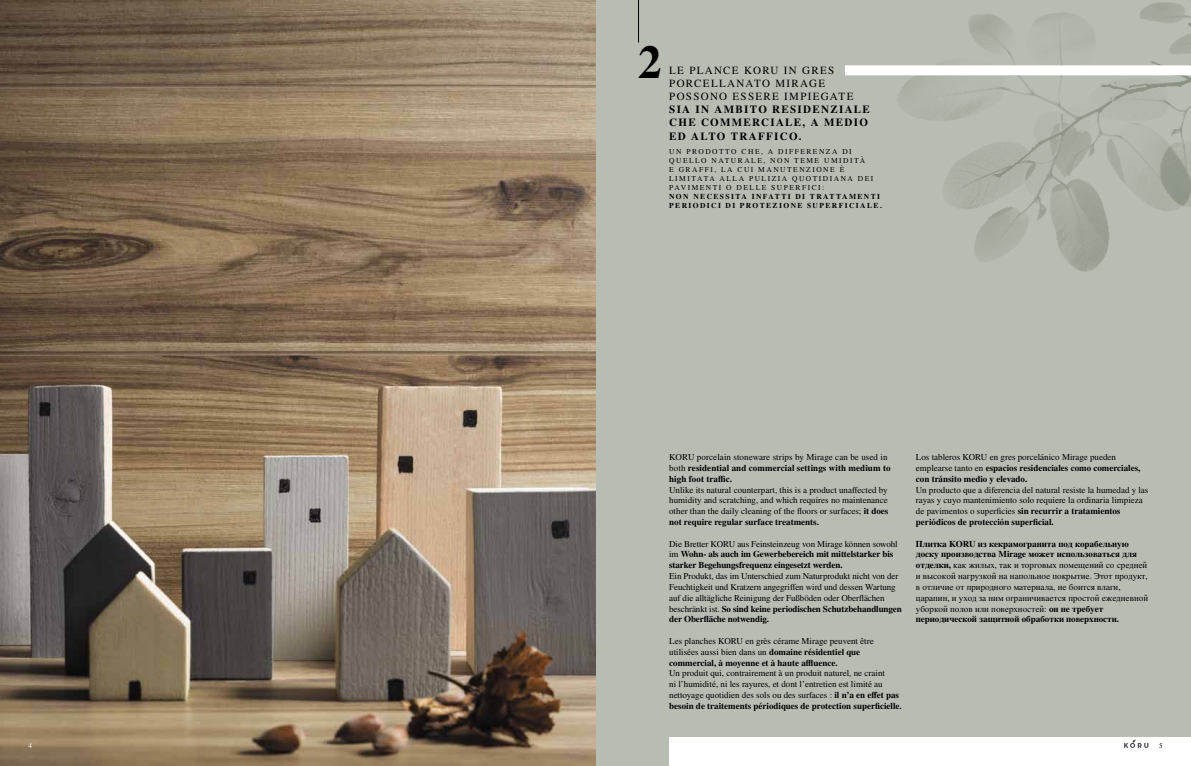
<style>
.page{position:relative;width:1191px;height:766px;background:#fff}
.page>*{position:absolute;margin:0;border:0;box-sizing:border-box;transform-origin:0 0}
.t1{font:700 46.9px "STIX General";color:#000}
.t2{font:700 11px/13.2px "STIX General";letter-spacing:.12em;color:#000}
.t3{font:11px/13.2px "STIX General";letter-spacing:.12em;color:#000}
.t4{font:9px/10.8px "STIX General";color:#000}
.t5{font:700 9px/10.8px "STIX General";color:#000}
.t6{font:7.5px/9px "STIX General";letter-spacing:.2em;color:#000}
.t7{font:700 7.5px/9px "STIX General";letter-spacing:.19em;color:#000}
.t8{font:7px "STIX General";color:#fff}
.t9{font:7px "STIX General";color:#000}
.s1{font-weight:400}
.s2{font-weight:700}
</style>
<div class="page">
<div style="left:595px;top:0;width:596px;height:765px;background:#b7bdb3"></div>
<img style="left:845px;top:2px;width:346px;height:270px">
<img style="left:0;top:0;width:595px;height:765px">
<div style="left:669px;top:737px;width:522px;height:28px;background:#fff"></div>
<div style="left:845px;top:65px;width:346px;height:10px;background:#fff"></div>
<hr style="left:638px;top:0;width:1px;height:43px;background:#000">
<svg style="left:1124px;top:739px;width:24px;height:8px"></svg>
<h1 class="t1" style="left:638px;top:28px;width:25px">2</h1>
<p class="t3" style="left:669px;top:64px;width:186px">LE PLANCE KORU IN GRES<br>PORCELLANATO MIRAGE<br>POSSONO ESSERE IMPIEGATE</p>
<p class="t2" style="left:669px;top:103px;width:202px">SIA IN AMBITO RESIDENZIALE<br>CHE COMMERCIALE, A MEDIO<br>ED ALTO TRAFFICO.</p>
<p class="t6" style="left:669px;top:148px;width:206px">UN PRODOTTO CHE, A DIFFERENZA DI<br>QUELLO NATURALE, NON TEME UMIDITÀ<br>E GRAFFI, LA CUI MANUTENZIONE È<br>LIMITATA ALLA PULIZIA QUOTIDIANA DEI<br>PAVIMENTI O DELLE SUPERFICI:</p>
<p class="t7" style="left:669px;top:192px;width:214px">NON NECESSITA INFATTI DI TRATTAMENTI<br>PERIODICI DI PROTEZIONE SUPERFICIALE.</p>
<p class="t5" style="left:669px;top:452px;width:223px"><span class="s1">KORU porcelain stoneware strips by Mirage can be used in both</span> residential and commercial settings with medium to high foot traffic.</p>
<p class="t4" style="left:669px;top:484px;width:221px;text-align:justify">Unlike its natural counterpart, this is a product unaffected by humidity and scratching, and which requires no maintenance other than the daily cleaning of the floors or surfaces; <span class="s2">it does not require regular surface treatments.</span></p>
<p class="t5" style="left:669px;top:538px;width:230px"><span class="s1">Die Bretter KORU aus Feinsteinzeug von Mirage können sowohl im</span> Wohn- als auch im Gewerbebereich mit mittelstarker bis starker Begehungsfrequenz eingesetzt werden.</p>
<p class="t4" style="left:669px;top:571px;width:234px">Ein Produkt, das im Unterschied zum Naturprodukt nicht von der Feuchtigkeit und Kratzern angegriffen wird und dessen Wartung auf die alltägliche Reinigung der Fußböden oder Oberflächen beschränkt ist. <span class="s2">So sind keine periodischen Schutzbehandlungen der Oberfläche notwendig.</span></p>
<p class="t4" style="left:669px;top:635px;width:206px">Les planches KORU en grès cérame Mirage peuvent être utilisées aussi bien dans un <span class="s2">domaine résidentiel que commercial, à moyenne et à haute affluence.</span></p>
<p class="t4" style="left:669px;top:668px;width:234px">Un produit qui, contrairement à un produit naturel, ne craint<br>ni l’humidité, ni les rayures, et dont l’entretien est limité au nettoyage quotidien des sols ou des surfaces : <span class="s2">il n’a en effet pas besoin de traitements périodiques de protection superficielle.</span></p>
<p class="t5" style="left:916px;top:452px;width:226px"><span class="s1">Los tableros KORU en gres porcelánico Mirage pueden emplearse tanto en</span> espacios residenciales como comerciales, con tránsito medio y elevado.</p>
<p class="t4" style="left:916px;top:484px;width:234px">Un producto que a diferencia del natural resiste la humedad y las rayas y cuyo mantenimiento solo requiere la ordinaria limpieza de pavimentos o superficies <span class="s2">sin recurrir a tratamientos periódicos de protección superficial.</span></p>
<p class="t4" style="left:916px;top:538px;width:234px"><span class="s2">Плитка KORU из кекрамогранита под корабельную доску производства Mirage может использоваться для отделки,</span> как жилых, так и торговых помещений со средней и высокой нагрузкой на напольное покрытие. Этот продукт, в отличие от природного материала, не боится влаги, царапин, и уход за ним ограничивается простой ежедневной уборкой полов или поверхностей: <span class="s2">он не требует периодической защитной обработки поверхности.</span></p>
<p class="t8" style="left:28px;top:740px;width:5px">4</p>
<p class="t9" style="left:1159px;top:740px;width:5px">5</p>
</div>
